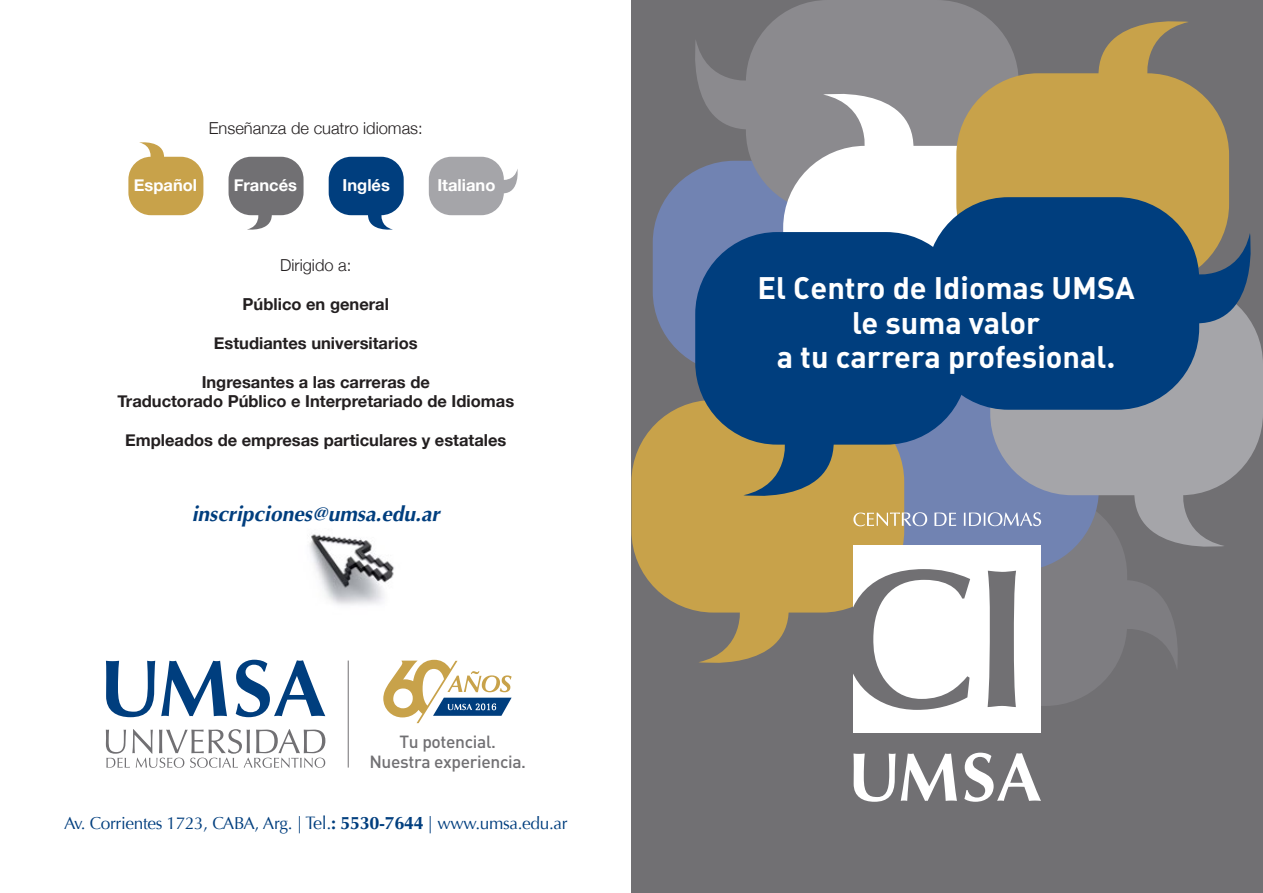
<style>
.page{position:relative;width:1263px;height:893px;background:#fff}
.page>*{position:absolute;margin:0;border:0;box-sizing:border-box;transform-origin:0 0}
.t1{font:30.75px/34.5px "DIN Bold Alternate";color:#fff;text-align:center}
.t2{font:italic 700 21px "Optima";color:#003e7e}
.t3{font:500 17.4px/19.5px "DIN";letter-spacing:-.02em;color:#717073;text-align:center}
.t4{font:17.25px "Optima";letter-spacing:-.02em;color:#003e7e}
.t5{font:700 16.5px/19.5px "Helvetica Neue";color:#231f20;text-align:center}
.t6{font:300 16.5px "Helvetica Neue";color:#231f20}
.t7{font:700 16.5px "Helvetica Neue";color:#fff}
.s1{font-size:18px}
.s2{font-weight:700;font-size:18px}
</style>
<div class="page">
<div style="left:631px;top:0;width:632px;height:893px;background:#717073"></div>
<svg style="left:106px;top:729px;width:219px;height:39px"></svg>
<svg style="left:106px;top:661px;width:49px;height:56px"></svg>
<svg style="left:161px;top:661px;width:66px;height:55px"></svg>
<svg style="left:236px;top:660px;width:89px;height:57px"></svg>
<svg style="left:383px;top:660px;width:129px;height:63px"></svg>
<hr style="left:348px;top:661px;width:1px;height:107px;background:#717073">
<img style="left:309px;top:534px;width:85px;height:71px">
<svg style="left:1127px;top:580px;width:50px;height:87px"></svg>
<div style="left:653px;top:161px;width:272px;height:212px;background:#7183b2;border-radius:82px"></div>
<div style="left:746px;top:0;width:273px;height:213px;background:#8b8a8e;border-radius:82px"></div>
<div style="left:854px;top:493px;width:273px;height:213px;background:#7e7d81;border-radius:82px"></div>
<div style="left:826px;top:358px;width:273px;height:213px;background:#7183b2;border-radius:82px"></div>
<div style="left:783px;top:146px;width:273px;height:212px;background:#fff;border-radius:82px"></div>
<svg style="left:823px;top:94px;width:90px;height:56px"></svg>
<svg style="left:1134px;top:490px;width:90px;height:57px"></svg>
<div style="left:990px;top:283px;width:273px;height:212px;background:#a5a5a9;border-radius:82px"></div>
<svg style="left:1198px;top:233px;width:54px;height:90px"></svg>
<svg style="left:695px;top:40px;width:54px;height:89px"></svg>
<div style="left:956px;top:73px;width:273px;height:213px;background:#c8a24a;border-radius:82px"></div>
<svg style="left:699px;top:613px;width:90px;height:50px"></svg>
<svg style="left:1098px;top:21px;width:90px;height:57px"></svg>
<div style="left:631px;top:400px;width:273px;height:213px;background:#c8a24a;border-radius:82px"></div>
<div style="left:926px;top:197px;width:273px;height:213px;background:#003e7e;border-radius:82px"></div>
<div style="left:695px;top:232px;width:273px;height:213px;background:#003e7e;border-radius:82px"></div>
<svg style="left:743px;top:437px;width:95px;height:59px"></svg>
<div style="left:853px;top:546px;width:188px;height:187px;background:#fff"></div>
<svg style="left:853px;top:753px;width:104px;height:49px"></svg>
<svg style="left:964px;top:753px;width:77px;height:49px"></svg>
<svg style="left:853px;top:512px;width:74px;height:14px"></svg>
<svg style="left:934px;top:513px;width:22px;height:13px"></svg>
<svg style="left:964px;top:512px;width:77px;height:14px"></svg>
<svg style="left:846px;top:569px;width:170px;height:141px"></svg>
<svg style="left:139px;top:142px;width:25px;height:16px"></svg>
<div style="left:128px;top:157px;width:75px;height:58px;background:#c8a24a;border-radius:23px"></div>
<svg style="left:247px;top:215px;width:25px;height:15px"></svg>
<div style="left:229px;top:157px;width:75px;height:58px;background:#717073;border-radius:23px"></div>
<svg style="left:368px;top:214px;width:25px;height:16px"></svg>
<div style="left:329px;top:157px;width:75px;height:58px;background:#003e7e;border-radius:23px"></div>
<svg style="left:503px;top:169px;width:15px;height:24px"></svg>
<div style="left:429px;top:157px;width:75px;height:58px;background:#a5a5a9;border-radius:23px"></div>
<p class="t6" style="left:209px;top:115px;width:215px">Enseñanza de cuatro idiomas:</p>
<p class="t7" style="left:134px;top:170px;width:65px">Español</p>
<p class="t7" style="left:234px;top:170px;width:65px">Francés</p>
<p class="t7" style="left:343px;top:170px;width:49px">Inglés</p>
<p class="t7" style="left:437px;top:170px;width:59px">Italiano</p>
<p class="t6" style="left:280px;top:251px;width:73px">Dirigido a:</p>
<p class="t5" style="left:243px;top:293px;width:148px">Público en general</p>
<p class="t5" style="left:214px;top:332px;width:205px">Estudiantes universitarios</p>
<p class="t5" style="left:117px;top:371px;width:398px">Ingresantes a las carreras de<br>Traductorado Público e Interpretariado de Idiomas</p>
<p class="t5" style="left:125px;top:430px;width:383px">Empleados de empresas particulares y estatales</p>
<p class="t2" style="left:192px;top:502px;width:250px">inscripciones@umsa.edu.ar</p>
<p class="t3" style="left:369px;top:731px;width:158px">Tu potencial.<br>Nuestra experiencia.</p>
<p class="t4" style="left:64px;top:813px;width:505px">Av. Corrientes 1723, CABA, Arg. | <span class="s1">Tel.</span><span class="s2">: 5530-7644</span> | www.umsa.edu.ar</p>
<h1 class="t1" style="left:757px;top:269px;width:379px">El Centro de Idiomas UMSA le suma valor<br>a tu carrera profesional.</h1>
</div>
